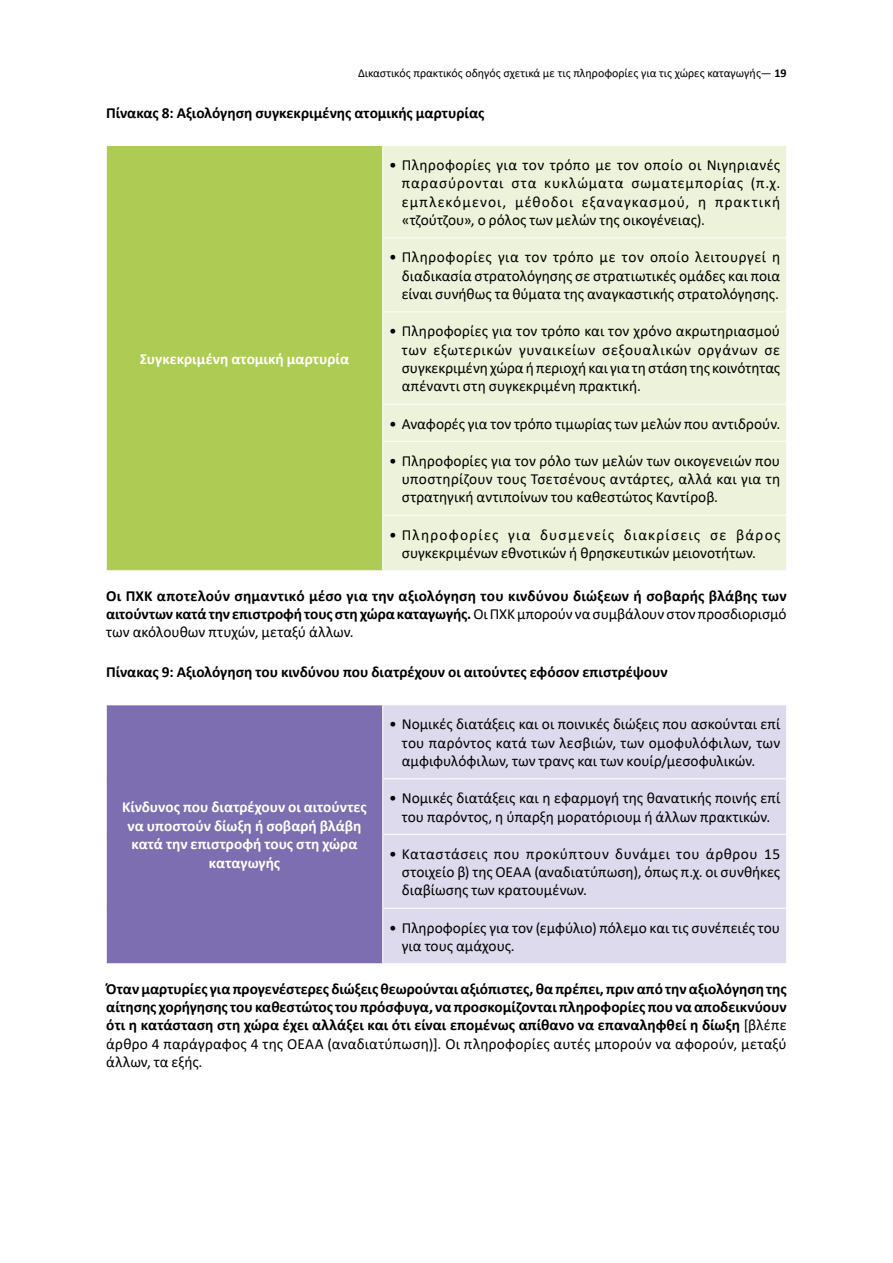
<style>
.page{position:relative;width:893px;height:1263px;background:#fff}
.page>*{position:absolute;margin:0;border:0;box-sizing:border-box;transform-origin:0 0}
.t1{font:15.3px/18.5px "Calibri";color:#000;text-align:justify}
.body{font:700 15.3px/18.5px "Calibri";color:#000;text-align:justify}
.table_header_center{font:700 15.3px/18.5px "Calibri";color:#fff;text-align:center}
.figure_table_title{font:700 15.3px "Calibri";letter-spacing:-.005em;color:#000}
.t2{font:12px "Calibri";color:#000}
.s1{font-weight:700}
.s2{font-weight:400}
</style>
<div class="page">
<div style="left:106px;top:145px;width:277px;height:426px;background:#aecc53"></div>
<div style="left:383px;top:146px;width:403px;height:424px;background:#ecf3da"></div>
<hr style="left:106px;top:145px;width:277px;height:1px;background:#fff">
<hr style="left:106px;top:146px;width:1px;height:92px;background:#fff">
<hr style="left:106px;top:238px;width:1px;height:74px;background:#fff">
<hr style="left:106px;top:312px;width:1px;height:92px;background:#fff">
<hr style="left:106px;top:404px;width:1px;height:37px;background:#fff">
<hr style="left:106px;top:441px;width:1px;height:74px;background:#fff">
<hr style="left:106px;top:515px;width:1px;height:55px;background:#fff">
<hr style="left:106px;top:570px;width:277px;height:1px;background:#fff">
<hr style="left:382px;top:146px;width:1px;height:91px;background:#fff">
<hr style="left:382px;top:237px;width:405px;height:1px;background:#fff">
<hr style="left:382px;top:238px;width:1px;height:73px;background:#fff">
<hr style="left:382px;top:311px;width:405px;height:1px;background:#fff">
<hr style="left:382px;top:312px;width:1px;height:92px;background:#fff">
<hr style="left:382px;top:404px;width:405px;height:1px;background:#fff">
<hr style="left:382px;top:405px;width:1px;height:36px;background:#fff">
<hr style="left:382px;top:441px;width:405px;height:1px;background:#fff">
<hr style="left:382px;top:442px;width:1px;height:73px;background:#fff">
<hr style="left:382px;top:515px;width:405px;height:1px;background:#fff">
<hr style="left:382px;top:516px;width:1px;height:54px;background:#fff">
<div style="left:106px;top:705px;width:277px;height:259px;background:#7c6eb0"></div>
<div style="left:383px;top:705px;width:403px;height:258px;background:#dddaee"></div>
<hr style="left:106px;top:705px;width:1px;height:74px;background:#fff">
<hr style="left:106px;top:779px;width:1px;height:55px;background:#fff">
<hr style="left:106px;top:834px;width:1px;height:74px;background:#fff">
<hr style="left:106px;top:908px;width:1px;height:55px;background:#fff">
<hr style="left:106px;top:963px;width:277px;height:1px;background:#fff">
<hr style="left:382px;top:705px;width:1px;height:73px;background:#fff">
<hr style="left:382px;top:778px;width:405px;height:1px;background:#fff">
<hr style="left:382px;top:779px;width:1px;height:55px;background:#fff">
<hr style="left:382px;top:834px;width:405px;height:1px;background:#fff">
<hr style="left:382px;top:835px;width:1px;height:73px;background:#fff">
<hr style="left:382px;top:908px;width:405px;height:1px;background:#fff">
<hr style="left:382px;top:909px;width:1px;height:54px;background:#fff">
<p class="t2" style="left:358px;top:64px;width:430px">Δικαστικός πρακτικός οδηγός σχετικά με τις πληροφορίες για τις χώρες καταγωγής— <span class="s1">19</span></p>
<p class="figure_table_title" style="left:106px;top:102px;width:379px">Πίνακας 8: Αξιολόγηση συγκεκριμένης ατομικής μαρτυρίας</p>
<p class="t1" style="left:402px;top:155px;width:380px;text-indent:-13px">• Πληροφορίες για τον τρόπο με τον οποίο οι Νιγηριανές παρασύρονται στα κυκλώματα σωματεμπορίας (π.χ. εμπλεκόμενοι, μέθοδοι εξαναγκασμού, η πρακτική «τζούτζου», ο ρόλος των μελών της οικογένειας).</p>
<p class="t1" style="left:402px;top:247px;width:380px;text-indent:-13px">• Πληροφορίες για τον τρόπο με τον οποίο λειτουργεί η διαδικασία στρατολόγησης σε στρατιωτικές ομάδες και ποια είναι συνήθως τα θύματα της αναγκαστικής στρατολόγησης.</p>
<p class="t1" style="left:402px;top:321px;width:380px;text-indent:-13px">• Πληροφορίες για τον τρόπο και τον χρόνο ακρωτηριασμού των εξωτερικών γυναικείων σεξουαλικών οργάνων σε συγκεκριμένη χώρα ή περιοχή και για τη στάση της κοινότητας απέναντι στη συγκεκριμένη πρακτική.</p>
<p class="t1" style="left:389px;top:414px;width:393px">• Αναφορές για τον τρόπο τιμωρίας των μελών που αντιδρούν.</p>
<p class="t1" style="left:402px;top:451px;width:380px;text-indent:-13px">• Πληροφορίες για τον ρόλο των μελών των οικογενειών που υποστηρίζουν τους Τσετσένους αντάρτες, αλλά και για τη στρατηγική αντιποίνων του καθεστώτος Καντίροβ.</p>
<p class="t1" style="left:402px;top:525px;width:380px;text-indent:-13px">• Πληροφορίες για δυσμενείς διακρίσεις σε βάρος συγκεκριμένων εθνοτικών ή θρησκευτικών μειονοτήτων.</p>
<p class="body" style="left:106px;top:586px;width:682px">Οι ΠΧΚ αποτελούν σημαντικό μέσο για την αξιολόγηση του κινδύνου διώξεων ή σοβαρής βλάβης των αιτούντων κατά την επιστροφή τους στη χώρα καταγωγής. <span class="s2">Οι ΠΧΚ μπορούν να συμβάλουν στον προσδιορισμό των ακόλουθων πτυχών, μεταξύ άλλων.</span></p>
<p class="figure_table_title" style="left:106px;top:661px;width:563px">Πίνακας 9: Αξιολόγηση του κινδύνου που διατρέχουν οι αιτούντες εφόσον επιστρέψουν</p>
<p class="table_header_center" style="left:140px;top:349px;width:211px">Συγκεκριμένη ατομική μαρτυρία</p>
<p class="t1" style="left:402px;top:714px;width:380px;text-indent:-13px">• Νομικές διατάξεις και οι ποινικές διώξεις που ασκούνται επί του παρόντος κατά των λεσβιών, των ομοφυλόφιλων, των αμφιφυλόφιλων, των τρανς και των κουίρ/μεσοφυλικών.</p>
<p class="t1" style="left:389px;top:788px;width:393px;text-align:center">• Νομικές διατάξεις και η εφαρμογή της θανατικής ποινής επί του παρόντος, η ύπαρξη μορατόριουμ ή άλλων πρακτικών.</p>
<p class="t1" style="left:402px;top:844px;width:380px;text-indent:-13px">• Καταστάσεις που προκύπτουν δυνάμει του άρθρου 15 στοιχείο β) της ΟΕΑΑ (αναδιατύπωση), όπως π.χ. οι συνθήκες διαβίωσης των κρατουμένων.</p>
<p class="t1" style="left:402px;top:918px;width:380px;text-indent:-13px">• Πληροφορίες για τον (εμφύλιο) πόλεμο και τις συνέπειές του για τους αμάχους.</p>
<p class="body" style="left:106px;top:979px;width:682px">Όταν μαρτυρίες για προγενέστερες διώξεις θεωρούνται αξιόπιστες, θα πρέπει, πριν από την αξιολόγηση της αίτησης χορήγησης του καθεστώτος του πρόσφυγα, να προσκομίζονται πληροφορίες που να αποδεικνύουν ότι η κατάσταση στη χώρα έχει αλλάξει και ότι είναι επομένως απίθανο να επαναληφθεί η δίωξη <span class="s2">[βλέπε άρθρο 4 παράγραφος 4 της ΟΕΑΑ (αναδιατύπωση)]. Οι πληροφορίες αυτές μπορούν να αφορούν, μεταξύ άλλων, τα εξής.</span></p>
<p class="table_header_center" style="left:122px;top:798px;width:246px">Κίνδυνος που διατρέχουν οι αιτούντες να υποστούν δίωξη ή σοβαρή βλάβη κατά την επιστροφή τους στη χώρα καταγωγής</p>
</div>
